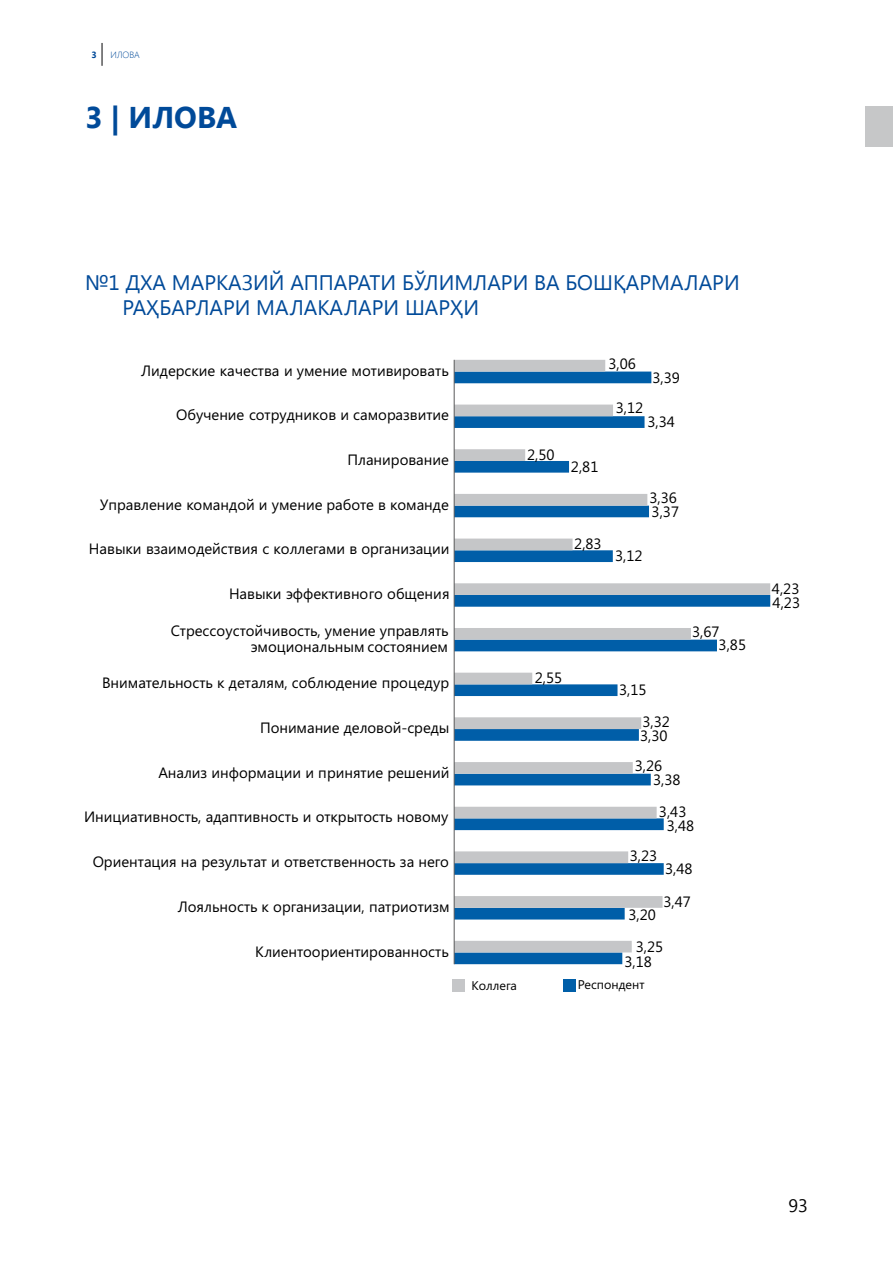
<style>
.page{position:relative;width:893px;height:1263px;background:#fff}
.page>*{position:absolute;margin:0;border:0;box-sizing:border-box;transform-origin:0 0}
.t1{font:700 30px "Segoe UI";color:#004a99}
.t2{font:21px/25.2px "Segoe UI";color:#004a99}
.t3{font:18px "Segoe UI";color:#000}
.t4{font:15px/15.9px "Segoe UI";color:#000;text-align:right}
.t5{font:12.6px "Segoe UI";color:#000}
.t6{font:300 9px "Segoe UI";color:#004a99}
.t7{font:700 9px "Segoe UI";color:#004a99}
</style>
<div class="page">
<hr style="left:101px;top:43px;width:2px;height:23px;background:#58585a">
<svg style="left:455px;top:952px;width:177px;height:12px;background:#1a6daf"></svg>
<svg style="left:455px;top:360px;width:315px;height:592px"></svg>
<div style="left:452px;top:979px;width:13px;height:13px;background:#c5c6c8"></div>
<div style="left:563px;top:979px;width:13px;height:13px;background:#005ea8"></div>
<hr style="left:454px;top:360px;width:1px;height:604px;background:#58585a">
<div style="left:866px;top:106px;width:27px;height:41px;background:#c6c7c8"></div>
<p class="t7" style="left:91px;top:48px;width:7px">3</p>
<p class="t6" style="left:110px;top:48px;width:31px">ИЛОВА</p>
<h1 class="t1" style="left:85px;top:96px;width:154px">3 | ИЛОВА</h1>
<h2 class="t2" style="left:123px;top:269px;width:619px;text-indent:-38px">№1 ДХА МАРКАЗИЙ АППАРАТИ БЎЛИМЛАРИ ВА БОШҚАРМАЛАРИ<br>РАҲБАРЛАРИ МАЛАКАЛАРИ ШАРҲИ</h2>
<p class="t4" style="left:141px;top:364px;width:309px">Лидерские качества и умение мотивировать</p>
<p class="t4" style="left:608px;top:357px;width:29px">3,06</p>
<p class="t4" style="left:652px;top:371px;width:29px">3,39</p>
<p class="t4" style="left:176px;top:408px;width:274px">Обучение сотрудников и саморазвитие</p>
<p class="t4" style="left:616px;top:401px;width:29px">3,12</p>
<p class="t4" style="left:648px;top:415px;width:29px">3,34</p>
<p class="t4" style="left:348px;top:453px;width:103px">Планирование</p>
<p class="t4" style="left:527px;top:448px;width:29px">2,50</p>
<p class="t4" style="left:571px;top:460px;width:29px">2,81</p>
<p class="t4" style="left:100px;top:498px;width:351px">Управление командой и умение работе в команде</p>
<p class="t4" style="left:649px;top:491px;width:29px">3,36</p>
<p class="t4" style="left:652px;top:505px;width:29px">3,37</p>
<p class="t4" style="left:89px;top:543px;width:362px">Навыки взаимодействия с коллегами в организации</p>
<p class="t4" style="left:574px;top:537px;width:29px">2,83</p>
<p class="t4" style="left:615px;top:549px;width:29px">3,12</p>
<p class="t4" style="left:229px;top:587px;width:222px">Навыки эффективного общения</p>
<p class="t4" style="left:171px;top:625px;width:279px">Стрессоустойчивость, умение управлять эмоциональным состоянием</p>
<p class="t4" style="left:692px;top:625px;width:29px">3,67</p>
<p class="t4" style="left:719px;top:639px;width:29px">3,85</p>
<p class="t4" style="left:102px;top:677px;width:349px">Внимательность к деталям, соблюдение процедур</p>
<p class="t4" style="left:535px;top:671px;width:29px">2,55</p>
<p class="t4" style="left:619px;top:683px;width:29px">3,15</p>
<p class="t4" style="left:260px;top:721px;width:191px">Понимание деловой-среды</p>
<p class="t4" style="left:642px;top:715px;width:29px">3,32</p>
<p class="t4" style="left:640px;top:729px;width:29px">3,30</p>
<p class="t4" style="left:158px;top:766px;width:293px">Анализ информации и принятие решений</p>
<p class="t4" style="left:635px;top:759px;width:29px">3,26</p>
<p class="t4" style="left:653px;top:773px;width:29px">3,38</p>
<p class="t4" style="left:84px;top:811px;width:366px">Инициативность, адаптивность и открытость новому</p>
<p class="t4" style="left:659px;top:805px;width:29px">3,43</p>
<p class="t4" style="left:667px;top:819px;width:29px">3,48</p>
<p class="t4" style="left:93px;top:855px;width:358px">Ориентация на результат и ответственность за него</p>
<p class="t4" style="left:630px;top:850px;width:29px">3,23</p>
<p class="t4" style="left:665px;top:863px;width:29px">3,48</p>
<p class="t4" style="left:178px;top:900px;width:274px">Лояльность к организации, патриотизм</p>
<p class="t4" style="left:628px;top:909px;width:29px">3,20</p>
<p class="t4" style="left:663px;top:895px;width:29px">3,47</p>
<p class="t4" style="left:255px;top:945px;width:195px">Клиентоориентированность</p>
<p class="t4" style="left:636px;top:940px;width:29px">3,25</p>
<p class="t4" style="left:624px;top:955px;width:29px">3,18</p>
<p class="t5" style="left:472px;top:980px;width:47px">Коллега</p>
<p class="t5" style="left:578px;top:979px;width:68px">Респондент</p>
<p class="t4" style="left:772px;top:582px;width:29px">4,23</p>
<p class="t4" style="left:773px;top:596px;width:29px">4,23</p>
<p class="t3" style="left:788px;top:1193px;width:21px">93</p>
</div>
